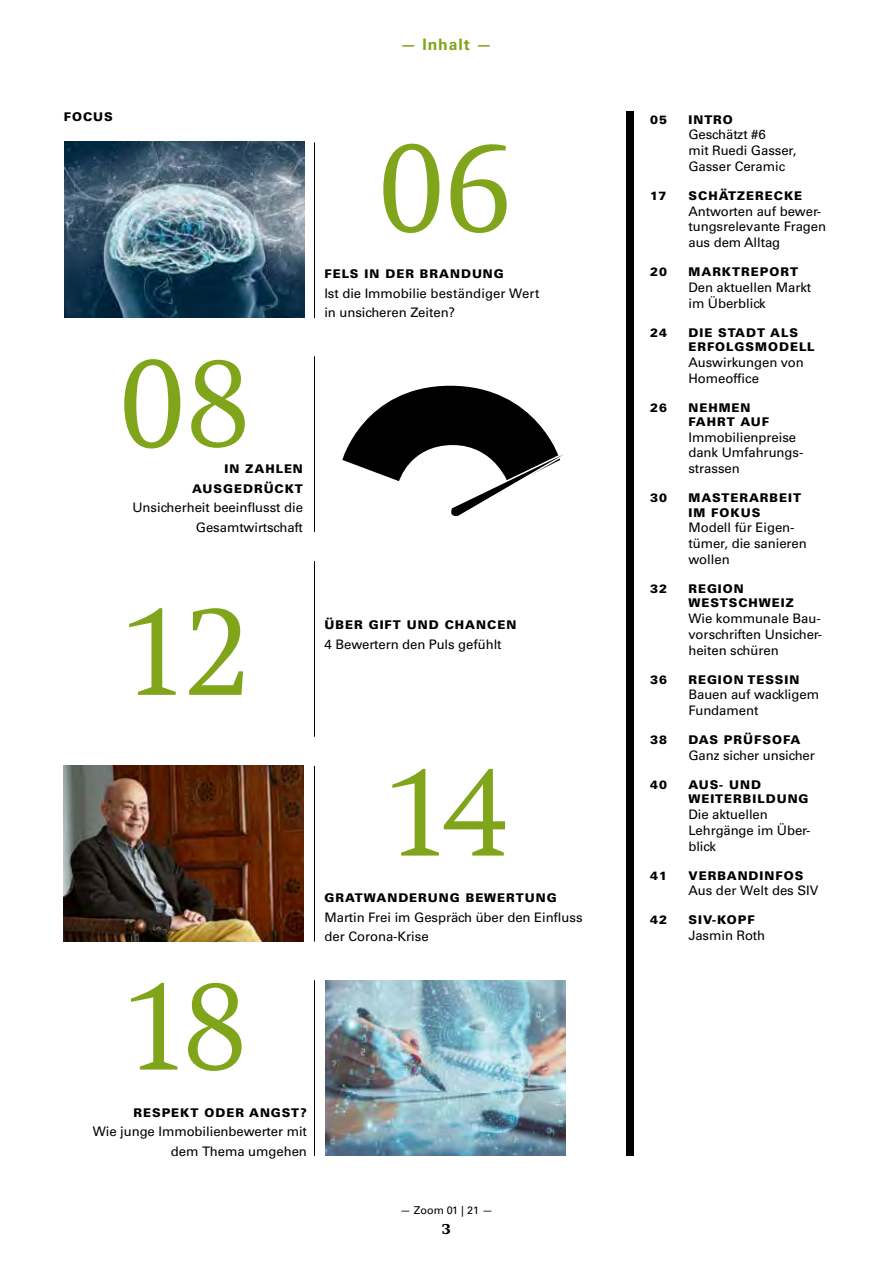
<style>
.page{position:relative;width:893px;height:1263px;background:#fff}
.page>*{position:absolute;margin:0;border:0;box-sizing:border-box;transform-origin:0 0}
.t1{font:300 135px "Swift";letter-spacing:-.055em;color:#80a51b;scale:.95 1}
.t2{font:700 15.75px "Univers LT Std";letter-spacing:.06em;color:#80a51b}
.t3{font:800 15.75px "Swift";color:#000}
.t4{font:13.2px/15.8px "Univers LT Std";letter-spacing:-.005em;color:#000}
.t5{font:900 12px/14.4px "Univers LT Std";letter-spacing:.08em;color:#000}
.t6{font:10.8px "Univers LT Std";color:#000}
</style>
<div class="page">
<img style="left:65px;top:142px;width:240px;height:175px">
<div style="left:626px;top:112px;width:8px;height:1044px;background:#000"></div>
<hr style="left:314px;top:142px;width:1px;height:176px;background:#000">
<hr style="left:314px;top:356px;width:1px;height:176px;background:#000">
<hr style="left:314px;top:766px;width:1px;height:175px;background:#000">
<hr style="left:314px;top:561px;width:1px;height:176px;background:#000">
<hr style="left:314px;top:980px;width:1px;height:176px;background:#000">
<img style="left:63px;top:766px;width:240px;height:175px">
<img style="left:325px;top:980px;width:240px;height:176px">
<svg style="left:342px;top:386px;width:221px;height:131px"></svg>
<p class="t2" style="left:400px;top:35px;width:93px">— Inhalt —</p>
<p class="t5" style="left:64px;top:110px;width:51px">FOCUS</p>
<h1 class="t1" style="left:118px;top:330px;width:143px">08</h1>
<p class="t5" style="left:192px;top:459px;width:112px;line-height:19.5px;text-align:right">IN ZAHLEN<br>AUSGEDRÜCKT</p>
<p class="t4" style="left:132px;top:498px;width:172px;line-height:19.5px;text-align:right">Unsicherheit beeinflusst die<br>Gesamtwirtschaft</p>
<h1 class="t1" style="left:377px;top:114px;width:145px">06</h1>
<p class="t5" style="left:324px;top:267px;width:181px">FELS IN DER BRANDUNG</p>
<p class="t4" style="left:324px;top:283px;width:217px;line-height:19.5px">Ist die Immobilie beständiger Wert in unsicheren Zeiten?</p>
<h1 class="t1" style="left:120px;top:578px;width:139px">12</h1>
<p class="t5" style="left:325px;top:618px;width:193px">ÜBER GIFT UND CHANCEN</p>
<p class="t4" style="left:325px;top:636px;width:179px">4 Bewertern den Puls gefühlt</p>
<h1 class="t1" style="left:122px;top:953px;width:135px">18</h1>
<p class="t5" style="left:133px;top:1105px;width:175px">RESPEKT ODER ANGST?</p>
<p class="t4" style="left:93px;top:1122px;width:216px;line-height:19.5px;text-align:right">Wie junge Immobilienbewerter mit dem Thema umgehen</p>
<h1 class="t1" style="left:383px;top:739px;width:133px">14</h1>
<p class="t5" style="left:325px;top:891px;width:234px">GRATWANDERUNG BEWERTUNG</p>
<p class="t4" style="left:325px;top:907px;width:260px;line-height:19.5px">Martin Frei im Gespräch über den Einfluss der Corona-Krise</p>
<p class="t6" style="left:400px;top:1204px;width:94px">— Zoom 01 | 21 —</p>
<p class="t3" style="left:442px;top:1220px;width:10px">3</p>
<p class="t5" style="left:650px;top:112px;width:18px">05</p>
<p class="t5" style="left:688px;top:112px;width:46px">INTRO</p>
<p class="t4" style="left:688px;top:127px;width:110px">Geschätzt #6<br>mit Ruedi Gasser,<br>Gasser Ceramic</p>
<p class="t5" style="left:650px;top:188px;width:18px">17</p>
<p class="t5" style="left:688px;top:188px;width:115px">SCHÄTZERECKE</p>
<p class="t4" style="left:688px;top:203px;width:139px">Antworten auf bewer&shy;tungsrelevante Fragen aus dem Alltag</p>
<p class="t5" style="left:650px;top:264px;width:18px">20</p>
<p class="t5" style="left:688px;top:264px;width:111px">MARKTREPORT</p>
<p class="t4" style="left:688px;top:279px;width:124px">Den aktuellen Markt im Überblick</p>
<p class="t5" style="left:650px;top:325px;width:18px">24</p>
<p class="t5" style="left:688px;top:325px;width:128px">DIE STADT ALS<br>ERFOLGSMODELL</p>
<p class="t4" style="left:688px;top:354px;width:117px">Auswirkungen von<br>Homeoffice</p>
<p class="t5" style="left:650px;top:400px;width:18px">26</p>
<p class="t5" style="left:688px;top:400px;width:82px">NEHMEN<br>FAHRT AUF</p>
<p class="t4" style="left:688px;top:429px;width:116px">Immobilienpreise dank Umfahrungs&shy;strassen</p>
<p class="t5" style="left:650px;top:491px;width:18px">30</p>
<p class="t5" style="left:688px;top:491px;width:114px">MASTERARBEIT<br>IM FOKUS</p>
<p class="t4" style="left:688px;top:520px;width:120px">Modell für Eigen&shy;tümer, die sanieren wollen</p>
<p class="t5" style="left:650px;top:581px;width:18px">32</p>
<p class="t5" style="left:688px;top:581px;width:107px">REGION<br>WESTSCHWEIZ</p>
<p class="t4" style="left:688px;top:611px;width:135px;text-align:justify">Wie kommunale Bau&shy;vorschriften Unsicher&shy;heiten schüren</p>
<p class="t5" style="left:650px;top:672px;width:18px">36</p>
<p class="t5" style="left:688px;top:672px;width:113px">REGION TESSIN</p>
<p class="t4" style="left:688px;top:687px;width:132px">Bauen auf wackligem<br>Fundament</p>
<p class="t5" style="left:650px;top:732px;width:18px">38</p>
<p class="t5" style="left:688px;top:732px;width:113px">DAS PRÜFSOFA</p>
<p class="t4" style="left:688px;top:747px;width:128px">Ganz sicher unsicher</p>
<p class="t5" style="left:650px;top:777px;width:18px">40</p>
<p class="t5" style="left:688px;top:777px;width:122px">AUS- UND<br>WEITERBILDUNG</p>
<p class="t4" style="left:688px;top:807px;width:123px">Die aktuellen<br>Lehrgänge im Über&shy;blick</p>
<p class="t5" style="left:650px;top:868px;width:18px">41</p>
<p class="t5" style="left:688px;top:868px;width:116px">VERBANDINFOS</p>
<p class="t4" style="left:688px;top:883px;width:131px">Aus der Welt des SIV</p>
<p class="t5" style="left:650px;top:913px;width:18px">42</p>
<p class="t5" style="left:688px;top:913px;width:68px">SIV-KOPF</p>
<p class="t4" style="left:688px;top:928px;width:78px">Jasmin Roth</p>
</div>
